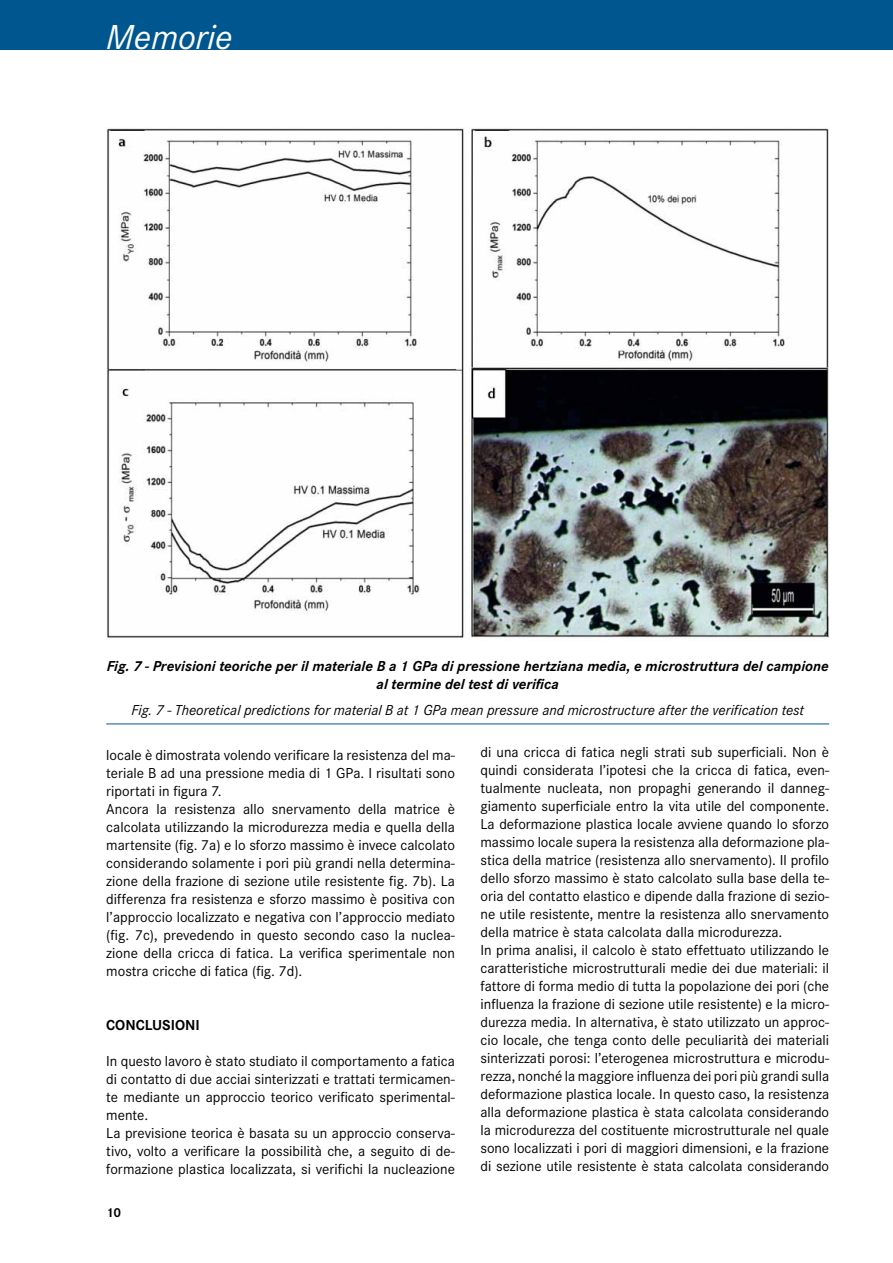
<style>
.page{position:relative;width:893px;height:1263px;background:#fff}
.page>*{position:absolute;margin:0;border:0;box-sizing:border-box;transform-origin:0 0}
.t1{font:italic 36px "Corporate S";color:#fff}
.t2{font:15px/18px "Corporate S";color:#000}
.t3{font:italic 700 15px/18px "Corporate S";color:#000;text-align:center}
.t4{font:italic 15px "Corporate S";color:#000}
.t5{font:700 15px "Corporate S";color:#000}
.t6{font:700 13.5px "Corporate S";color:#000}
</style>
<div class="page">
<img style="left:106px;top:128px;width:723px;height:511px">
<hr style="left:106px;top:723px;width:723px;height:1px;background:#00568e">
<div style="left:0;top:0;width:893px;height:50px;background:#00568e"></div>
<h1 class="t1" style="left:106px;top:17px;width:128px">Memorie</h1>
<p class="t3" style="left:107px;top:657px;width:724px">Fig. 7 - Previsioni teoriche per il materiale B a 1 GPa di pressione hertziana media, e microstruttura del campione al termine del test di verifica</p>
<p class="t4" style="left:131px;top:702px;width:674px">Fig. 7 - Theoretical predictions for material B at 1 GPa mean pressure and microstructure after the verification test</p>
<p class="t2" style="left:480px;top:743px;width:350px">di una cricca di fatica negli strati sub superficiali. Non è quindi considerata l’ipotesi che la cricca di fatica, even&shy;tualmente nucleata, non propaghi generando il danneg&shy;giamento superficiale entro la vita utile del componente.<br>La deformazione plastica locale avviene quando lo sforzo massimo locale supera la resistenza alla deformazione pla&shy;stica della matrice (resistenza allo snervamento). Il profilo dello sforzo massimo è stato calcolato sulla base della te&shy;oria del contatto elastico e dipende dalla frazione di sezio&shy;ne utile resistente, mentre la resistenza allo snervamento della matrice è stata calcolata dalla microdurezza.<br>In prima analisi, il calcolo è stato effettuato utilizzando le caratteristiche microstrutturali medie dei due materiali: il fattore di forma medio di tutta la popolazione dei pori (che influenza la frazione di sezione utile resistente) e la micro&shy;durezza media. In alternativa, è stato utilizzato un approc&shy;cio locale, che tenga conto delle peculiarità dei materiali sinterizzati porosi: l’eterogenea microstruttura e microdu&shy;rezza, nonché la maggiore influenza dei pori più grandi sulla deformazione plastica locale. In questo caso, la resistenza alla deformazione plastica è stata calcolata considerando la microdurezza del costituente microstrutturale nel quale sono localizzati i pori di maggiori dimensioni, e la frazione di sezione utile resistente è stata calcolata considerando</p>
<p class="t2" style="left:106px;top:746px;width:350px">locale è dimostrata volendo verificare la resistenza del ma&shy;teriale B ad una pressione media di 1 GPa. I risultati sono riportati in figura 7.<br>Ancora la resistenza allo snervamento della matrice è calcolata utilizzando la microdurezza media e quella della martensite (fig. 7a) e lo sforzo massimo è invece calcolato considerando solamente i pori più grandi nella determina&shy;zione della frazione di sezione utile resistente fig. 7b). La differenza fra resistenza e sforzo massimo è positiva con l’approccio localizzato e negativa con l’approccio mediato (fig. 7c), prevedendo in questo secondo caso la nuclea&shy;zione della cricca di fatica. La verifica sperimentale non mostra cricche di fatica (fig. 7d).</p>
<p class="t5" style="left:106px;top:1016px;width:86px">CONCLUSIONI</p>
<p class="t2" style="left:106px;top:1052px;width:350px">In questo lavoro è stato studiato il comportamento a fatica di contatto di due acciai sinterizzati e trattati termicamen&shy;te mediante un approccio teorico verificato sperimental&shy;mente.<br>La previsione teorica è basata su un approccio conserva&shy;tivo, volto a verificare la possibilità che, a seguito di de&shy;formazione plastica localizzata, si verifichi la nucleazione</p>
<p class="t6" style="left:106px;top:1205px;width:16px">10</p>
</div>
